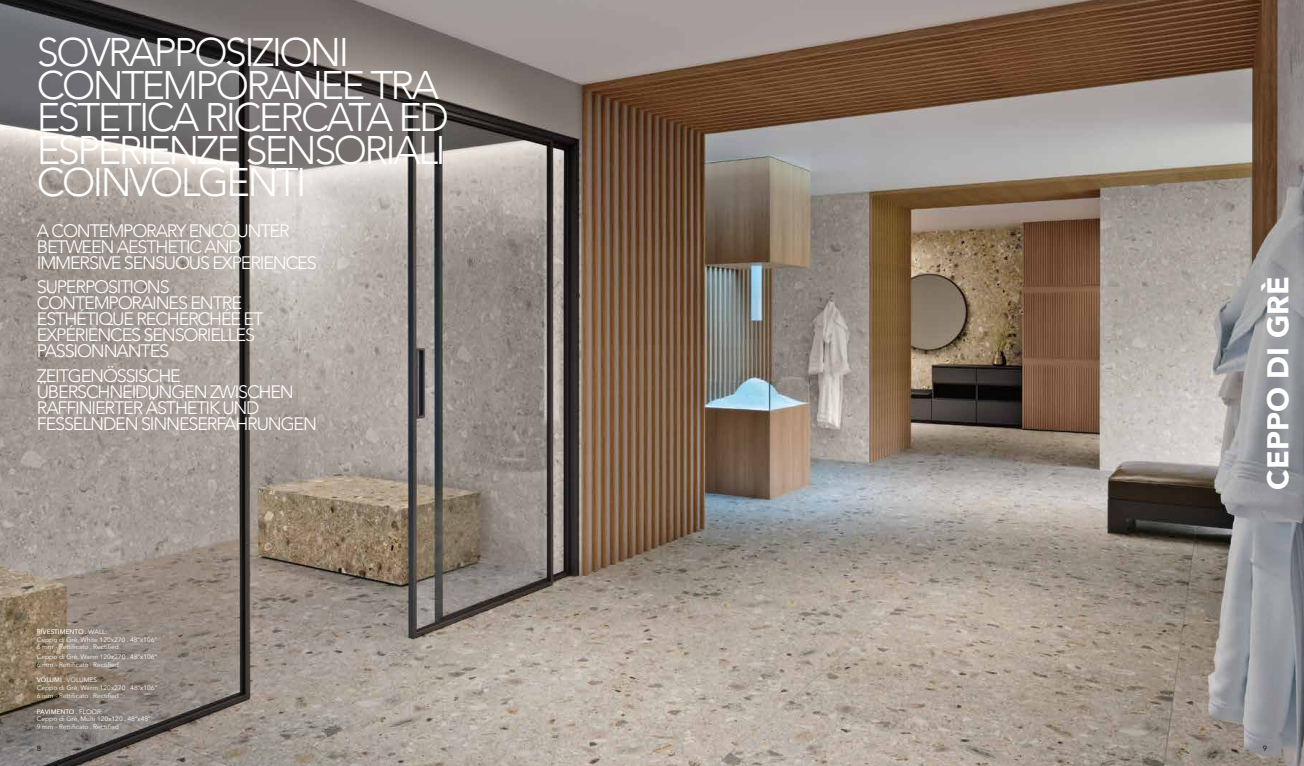
<style>
.page{position:relative;width:1304px;height:766px;background:#fff}
.page>*{position:absolute;margin:0;border:0;box-sizing:border-box;transform-origin:0 0}
.t1{font:300 39.8px/32.5px "Avenir";letter-spacing:-.065em;color:#fff}
.t2{font:900 30px "Avenir";color:#fff}
.t3{font:300 18px/16px "Avenir";letter-spacing:-.065em;color:#fff}
.t4{font:7.5px "Avenir Next";color:#000}
.t5{font:6.5px/7.8px "Avenir Next";color:#fff}
.s1{font-weight:500}
</style>
<div class="page">
<img style="left:0;top:0;width:1304px;height:765px">
<h1 class="t1" style="left:37px;top:36px;width:414px">SOVRAPPOSIZIONI<br>CONTEMPORANEE TRA<br>ESTETICA RICERCATA ED<br>ESPERIENZE SENSORIALI<br>COINVOLGENTI</h1>
<h3 class="t3" style="left:37px;top:222px;width:281px">A CONTEMPORARY ENCOUNTER<br>BETWEEN AESTHETIC AND<br>IMMERSIVE SENSUOUS EXPERIENCES</h3>
<h3 class="t3" style="left:37px;top:279px;width:228px">SUPERPOSITIONS<br>CONTEMPORAINES ENTRE<br>ESTHÉTIQUE RECHERCHÉE ET<br>EXPÉRIENCES SENSORIELLES<br>PASSIONNANTES</h3>
<h3 class="t3" style="left:37px;top:367px;width:282px">ZEITGENÖSSISCHE<br>ÜBERSCHNEIDUNGEN ZWISCHEN<br>RAFFINIERTER ÄSTHETIK UND<br>FESSELNDEN SINNESERFAHRUNGEN</h3>
<h2 class="t2" style="left:1252px;top:489px;width:215px;rotate:-90deg">CEPPO DI GRÈ</h2>
<p class="t5" style="left:37px;top:627px;width:122px"><span class="s1">RIVESTIMENTO</span> . WALL:<br>Ceppo di Grè, White 120x270 . 48”x106”<br>6 mm - Rettificato . Rectified</p>
<p class="t5" style="left:37px;top:652px;width:122px">Ceppo di Grè, Warm 120x270 . 48”x106”<br>6 mm - Rettificato . Rectified</p>
<p class="t5" style="left:37px;top:675px;width:122px"><span class="s1">VOLUMI</span> . VOLUMES:<br>Ceppo di Grè, Warm 120x270 . 48”x106”<br>6 mm - Rettificato . Rectified</p>
<p class="t5" style="left:37px;top:706px;width:115px"><span class="s1">PAVIMENTO</span> . FLOOR:<br>Ceppo di Grè, Multi 120x120 . 48”x48”<br>9 mm - Rettificato . Rectified</p>
<p class="t4" style="left:37px;top:742px;width:6px">8</p>
<p class="t4" style="left:1263px;top:742px;width:6px">9</p>
</div>
